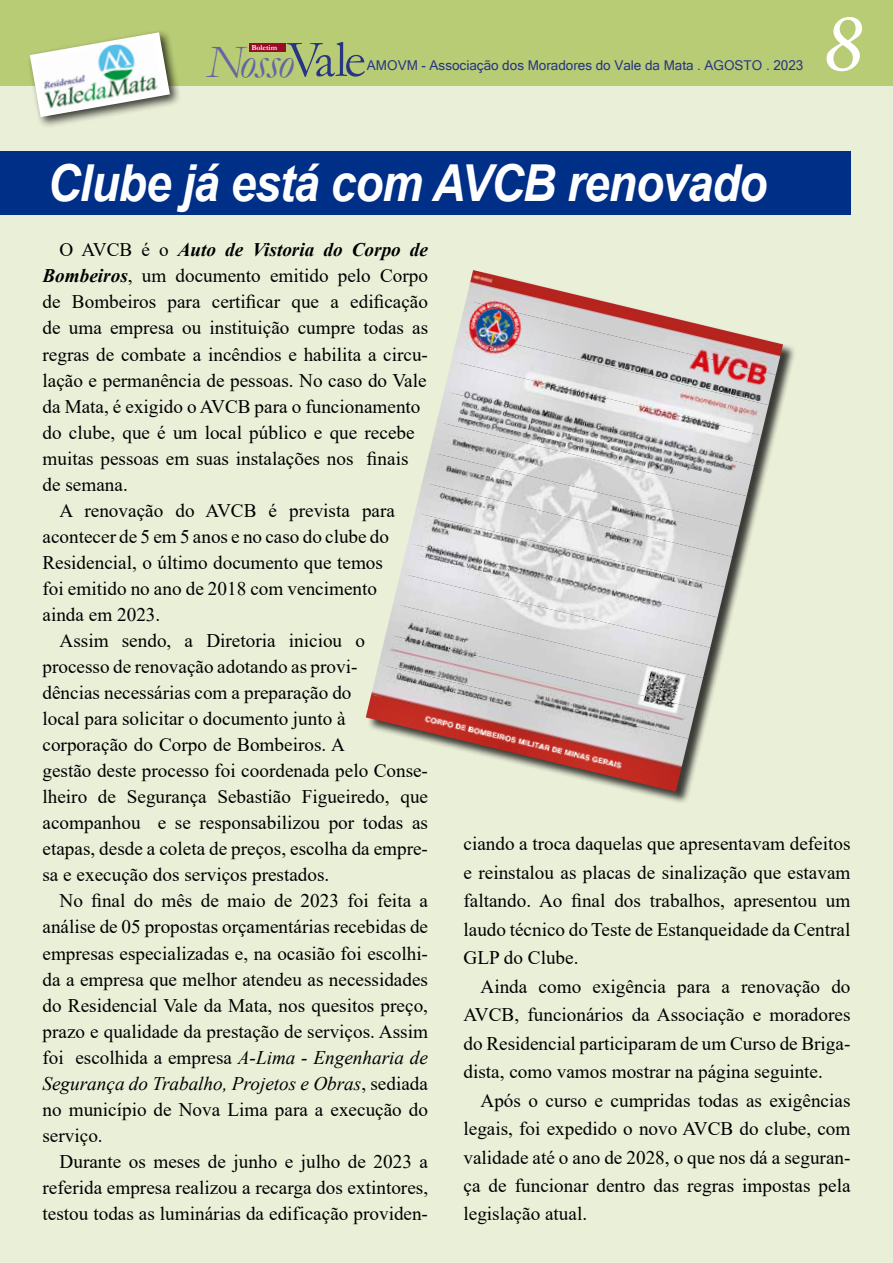
<style>
.page{position:relative;width:893px;height:1263px;background:#eaefd8}
.page>*{position:absolute;margin:0;border:0;box-sizing:border-box;transform-origin:0 0}
.t1{font:italic 84px "Minion Variable Concept";color:#fff}
.t2{font:italic 700 51px "Arial";letter-spacing:-.02em;color:#fff;scale:.9 1}
.t3{font:italic 46.95px "Garamond";letter-spacing:-.04em;color:#6565a4}
.t4{font:19.2px/28.5px "Times New Roman";color:#000;text-align:justify}
.t5{font:italic 19.2px "Times New Roman";color:#000}
.t6{font:italic 700 19.2px "Times New Roman";color:#000}
.t7{font:13.5px "Microsoft Sans Serif";color:#283583}
.t8{font:700 7.65px "Garamond";color:#fff}
.s1{font-style:normal;font-size:52.35px;color:#283583}
.s2{font-weight:400;font-style:normal}
.s3{font-weight:700;font-style:italic}
.s4{font-style:italic}
.s5{font-style:normal}
</style>
<div class="page">
<div style="left:0;top:0;width:893px;height:85px;background:#b8cb75"></div>
<div style="left:249px;top:43px;width:36px;height:8px;background:#9a0b28"></div>
<div style="left:26px;top:29px;width:156px;height:100px;background:#000;opacity:.75"></div>
<svg style="left:30px;top:32px;width:140px;height:85px"></svg>
<img style="left:35px;top:38px;width:127px;height:76px">
<div style="left:0;top:151px;width:850px;height:64px;background:#002f87"></div>
<div style="left:367px;top:271px;width:429px;height:534px;background:#000;opacity:.75"></div>
<img style="left:466px;top:270px;width:317px;height:105px">
<img style="left:459px;top:300px;width:317px;height:105px">
<img style="left:451px;top:331px;width:317px;height:104px">
<img style="left:444px;top:361px;width:317px;height:105px">
<img style="left:437px;top:391px;width:317px;height:105px">
<img style="left:429px;top:422px;width:318px;height:104px">
<img style="left:422px;top:452px;width:317px;height:105px">
<img style="left:415px;top:482px;width:317px;height:105px">
<img style="left:408px;top:513px;width:317px;height:104px">
<img style="left:400px;top:543px;width:317px;height:105px">
<img style="left:393px;top:573px;width:317px;height:105px">
<img style="left:386px;top:604px;width:317px;height:104px">
<img style="left:378px;top:634px;width:318px;height:105px">
<img style="left:371px;top:664px;width:317px;height:105px">
<img style="left:366px;top:694px;width:315px;height:98px">
<h3 class="t3" style="left:207px;top:31px;width:161px">Nosso<span class="s1">Vale</span></h3>
<p class="t8" style="left:251px;top:42px;width:27px">Boletim</p>
<p class="t7" style="left:367px;top:57px;width:438px">AMOVM - Associação dos Moradores do Vale da Mata . AGOSTO . 2023</p>
<h1 class="t1" style="left:823px;top:-15px;width:42px">8</h1>
<h2 class="t2" style="left:47px;top:150px;width:801px">Clube já está com AVCB renovado</h2>
<p class="t6" style="left:60px;top:236px;width:370px"><span class="s2">O AVCB é o</span> Auto de Vistoria do Corpo de</p>
<p class="t4" style="left:43px;top:261px;width:387px"><span class="s3">Bombeiros</span>, um documento emitido pelo Corpo</p>
<p class="t4" style="left:43px;top:287px;width:387px">de Bombeiros para certificar que a edificação</p>
<p class="t4" style="left:43px;top:313px;width:387px">de uma empresa ou instituição cumpre todas as</p>
<p class="t4" style="left:43px;top:339px;width:387px">regras de combate a incêndios e habilita a circu-</p>
<p class="t4" style="left:43px;top:365px;width:386px">lação e permanência de pessoas. No caso do Vale</p>
<p class="t4" style="left:43px;top:391px;width:379px">da Mata, é exigido o AVCB para o funcionamento</p>
<p class="t4" style="left:43px;top:417px;width:374px">do clube, que é um local público e que recebe</p>
<p class="t4" style="left:43px;top:443px;width:368px">muitas pessoas em suas instalações nos finais</p>
<p class="t4" style="left:43px;top:469px;width:87px">de semana.</p>
<p class="t4" style="left:60px;top:495px;width:337px">A renovação do AVCB é prevista para</p>
<p class="t4" style="left:43px;top:521px;width:348px">acontecer de 5 em 5 anos e no caso do clube do</p>
<p class="t4" style="left:43px;top:547px;width:342px">Residencial, o último documento que temos</p>
<p class="t4" style="left:43px;top:574px;width:336px">foi emitido no ano de 2018 com vencimento</p>
<p class="t4" style="left:43px;top:600px;width:119px">ainda em 2023.</p>
<p class="t4" style="left:60px;top:626px;width:307px">Assim sendo, a Diretoria iniciou o</p>
<p class="t4" style="left:43px;top:652px;width:316px">processo de renovação adotando as provi-</p>
<p class="t4" style="left:43px;top:678px;width:311px">dências necessárias com a preparação do</p>
<p class="t4" style="left:43px;top:704px;width:305px">local para solicitar o documento junto à</p>
<p class="t4" style="left:43px;top:730px;width:304px">corporação do Corpo de Bombeiros. A</p>
<p class="t4" style="left:43px;top:756px;width:387px">gestão deste processo foi coordenada pelo Conse-</p>
<p class="t4" style="left:43px;top:782px;width:387px">lheiro de Segurança Sebastião Figueiredo, que</p>
<p class="t4" style="left:43px;top:808px;width:387px">acompanhou e se responsabilizou por todas as</p>
<p class="t4" style="left:43px;top:834px;width:387px">etapas, desde a coleta de preços, escolha da empre-</p>
<p class="t4" style="left:43px;top:860px;width:288px">sa e execução dos serviços prestados.</p>
<p class="t4" style="left:60px;top:886px;width:370px">No final do mês de maio de 2023 foi feita a</p>
<p class="t4" style="left:43px;top:912px;width:387px">análise de 05 propostas orçamentárias recebidas de</p>
<p class="t4" style="left:43px;top:938px;width:387px">empresas especializadas e, na ocasião foi escolhi-</p>
<p class="t4" style="left:43px;top:964px;width:387px">da a empresa que melhor atendeu as necessidades</p>
<p class="t4" style="left:43px;top:990px;width:387px">do Residencial Vale da Mata, nos quesitos preço,</p>
<p class="t4" style="left:43px;top:1016px;width:387px">prazo e qualidade da prestação de serviços. Assim</p>
<p class="t4" style="left:43px;top:1042px;width:387px">foi escolhida a empresa <span class="s4">A-Lima - Engenharia de</span></p>
<p class="t5" style="left:43px;top:1070px;width:387px">Segurança do Trabalho, Projetos e Obras<span class="s5">, sediada</span></p>
<p class="t4" style="left:43px;top:1094px;width:387px">no município de Nova Lima para a execução do</p>
<p class="t4" style="left:43px;top:1120px;width:62px">serviço.</p>
<p class="t4" style="left:60px;top:1146px;width:370px">Durante os meses de junho e julho de 2023 a</p>
<p class="t4" style="left:43px;top:1172px;width:387px">referida empresa realizou a recarga dos extintores,</p>
<p class="t4" style="left:43px;top:1198px;width:387px">testou todas as luminárias da edificação providen-</p>
<p class="t4" style="left:463px;top:829px;width:389px">ciando a troca daquelas que apresentavam defeitos e reinstalou as placas de sinalização que estavam faltando. Ao final dos trabalhos, apresentou um laudo técnico do Teste de Estanqueidade da Central GLP do Clube.</p>
<p class="t4" style="left:463px;top:971px;width:388px;text-indent:17px">Ainda como exigência para a renovação do AVCB, funcionários da Associação e moradores do Residencial participaram de um Curso de Briga&shy;dista, como vamos mostrar na página seguinte.</p>
<p class="t4" style="left:463px;top:1085px;width:389px;text-indent:17px">Após o curso e cumpridas todas as exigências legais, foi expedido o novo AVCB do clube, com validade até o ano de 2028, o que nos dá a seguran&shy;ça de funcionar dentro das regras impostas pela legislação atual.</p>
</div>
